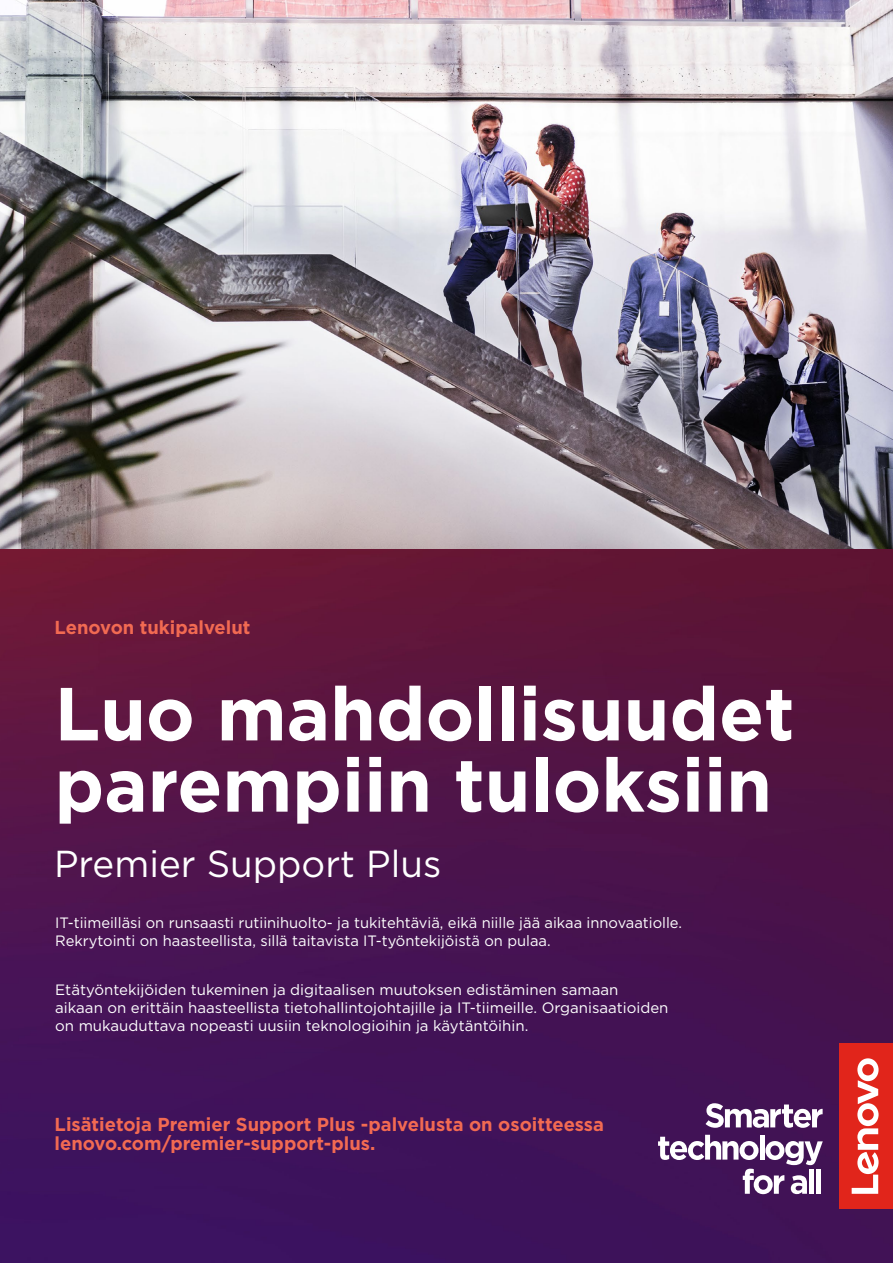
<style>
.page{position:relative;width:893px;height:1263px;background:#fff}
.page>*{position:absolute;margin:0;border:0;box-sizing:border-box;transform-origin:0 0}
.t1{font:700 75px/71.2px "Gotham";color:#fff}
.t2{font:37.5px "Gotham";color:#fff}
.t3{font:700 18.75px/18.8px "Gotham";color:#f26a52}
.t4{font:15px/18px "Gotham";color:#fff}
</style>
<div class="page">
<img style="left:0;top:549px;width:893px;height:714px">
<svg style="left:706px;top:1103px;width:117px;height:25px"></svg>
<svg style="left:658px;top:1135px;width:165px;height:59px"></svg>
<div style="left:809px;top:1169px;width:5px;height:25px;background:#fff"></div>
<div style="left:816px;top:1169px;width:5px;height:25px;background:#fff"></div>
<div style="left:839px;top:1043px;width:54px;height:166px;background:#e1251b"></div>
<svg style="left:852px;top:1058px;width:26px;height:136px"></svg>
<img style="left:0;top:0;width:893px;height:549px">
<p class="t3" style="left:55px;top:618px;width:197px">Lenovon tukipalvelut</p>
<p class="t1" style="left:55px;top:678px;width:741px">Luo mahdollisuudet parempiin tuloksiin</p>
<p class="t2" style="left:54px;top:840px;width:389px">Premier Support Plus</p>
<p class="t4" style="left:55px;top:914px;width:628px">IT-tiimeilläsi on runsaasti rutiinihuolto- ja tukitehtäviä, eikä niille jää aikaa innovaatiolle.<br>Rekrytointi on haasteellista, sillä taitavista IT-työntekijöistä on pulaa.</p>
<p class="t4" style="left:55px;top:980px;width:615px">Etätyöntekijöiden tukeminen ja digitaalisen muutoksen edistäminen samaan aikaan on erittäin haasteellista tietohallintojohtajille ja IT-tiimeille. Organisaatioiden on mukauduttava nopeasti uusiin teknologioihin ja käytäntöihin.</p>
<p class="t3" style="left:55px;top:1114px;width:551px">Lisätietoja Premier Support Plus -palvelusta on osoitteessa lenovo.com/premier-support-plus.</p>
</div>
